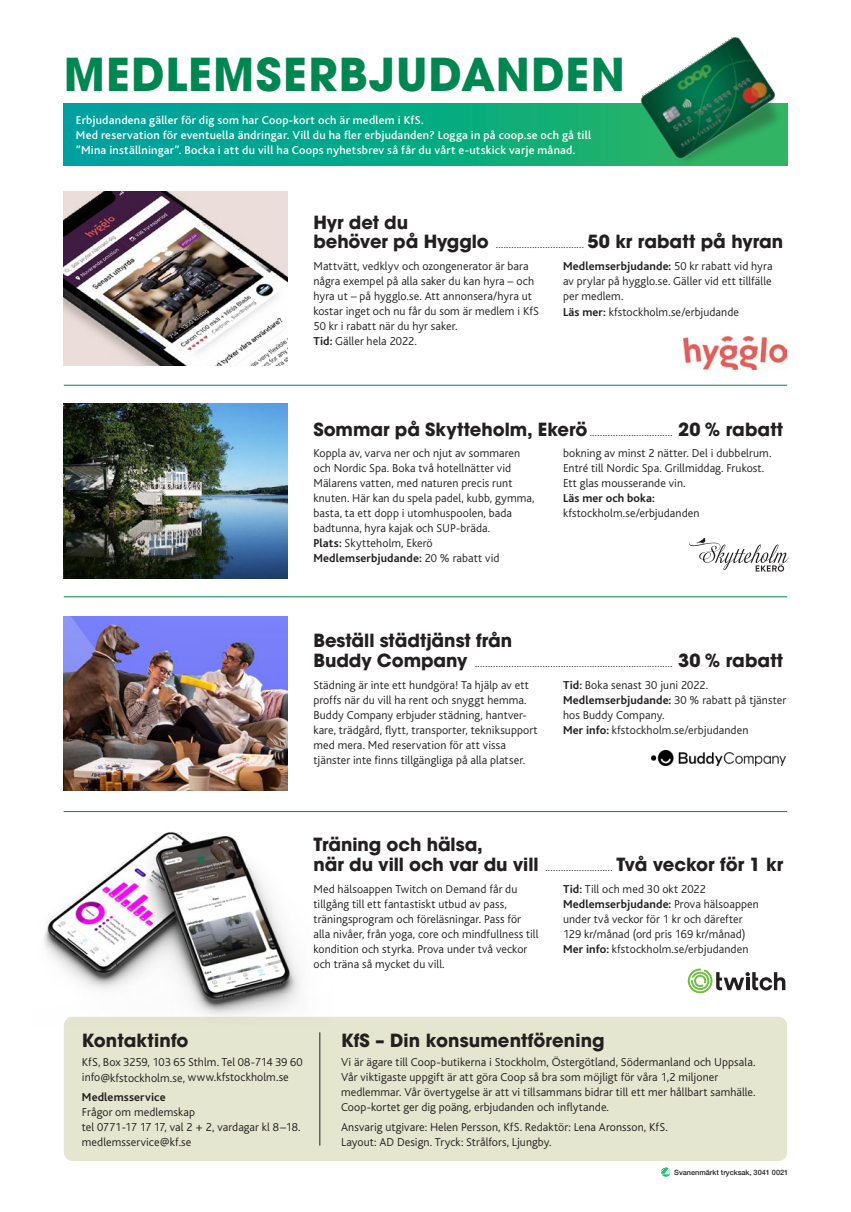
<style>
.page{position:relative;width:851px;height:1212px;background:#fff}
.page>*{position:absolute;margin:0;border:0;box-sizing:border-box;transform-origin:0 0}
.t1{font:700 45px "Avant Garde";letter-spacing:.03em;color:#008650}
.t2{font:700 18px/19.5px "Avant Garde";color:#231f20}
.t3{font:300 12px/15px "Bliss";letter-spacing:.01em;color:#231f20}
.t4{font:500 12px/15px "Bliss";letter-spacing:.02em;color:#fff}
.t5{font:700 12px "Bliss";letter-spacing:.01em;color:#231f20}
.t6{font:300 10.5px "Bliss";color:#231f20}
.t7{font:500 7.35px "Helvetica Neue";color:#231f20}
.s1{font-family:"Avant Garde";font-weight:700;font-size:18px}
.s2{font-weight:700}
.s3{font-family:"Bliss";font-weight:300;font-size:10.5px}
</style>
<div class="page">
<div style="left:64px;top:1017px;width:723px;height:144px;background:#e4e6cf;border-radius:9px"></div>
<hr style="left:319px;top:1032px;width:1px;height:113px;background:#231f20">
<svg style="left:64px;top:103px;width:723px;height:63px;background:#07a887"></svg>
<div style="left:663px;top:78px;width:120px;height:88px;background:#231f20;opacity:.3"></div>
<img style="left:637px;top:37px;width:143px;height:125px">
<svg style="left:661px;top:1167px;width:9px;height:10px"></svg>
<hr style="left:64px;top:385px;width:723px;height:1px;background:#008650">
<hr style="left:64px;top:811px;width:723px;height:1px;background:#008650">
<hr style="left:64px;top:596px;width:723px;height:1px;background:#008650">
<img style="left:44px;top:832px;width:289px;height:191px">
<img style="left:64px;top:191px;width:224px;height:175px">
<img style="left:683px;top:337px;width:103px;height:33px">
<img style="left:64px;top:404px;width:224px;height:174px">
<img style="left:64px;top:617px;width:224px;height:174px">
<svg style="left:689px;top:538px;width:99px;height:34px"></svg>
<img style="left:651px;top:750px;width:134px;height:16px">
<svg style="left:687px;top:968px;width:98px;height:25px"></svg>
<h1 class="t1" style="left:64px;top:45px;width:562px">MEDLEMSERBJUDANDEN</h1>
<p class="t4" style="left:76px;top:112px;width:516px">Erbjudandena gäller för dig som har Coop-kort och är medlem i KfS.<br>Med reservation för eventuella ändringar. Vill du ha fler erbjudanden? Logga in på coop.se och gå till ”Mina inställningar”. Bocka i att du vill ha Coops nyhetsbrev så får du vårt e-utskick varje månad.</p>
<h2 class="t2" style="left:313px;top:212px;width:96px">Hyr det du</h2>
<p class="t6" style="left:313px;top:239px;width:471px"><span class="s1">behöver på Hygglo</span> .................................. <span class="s1">50 kr rabatt på hyran</span></p>
<p class="t3" style="left:313px;top:259px;width:227px">Mattvätt, vedklyv och ozongenerator är bara några exempel på alla saker du kan hyra – och hyra ut – på hygglo.se. Att annonsera/hyra ut kostar inget och nu får du som är medlem i KfS 50 kr i rabatt när du hyr saker.<br><span class="s2">Tid:</span> Gäller hela 2022.</p>
<p class="t3" style="left:563px;top:259px;width:211px"><span class="s2">Medlemserbjudande:</span> 50 kr rabatt vid hyra av prylar på hygglo.se. Gäller vid ett tillfälle per medlem.<br><span class="s2">Läs mer:</span> kfstockholm.se/erbjudande</p>
<h2 class="t2" style="left:313px;top:420px;width:471px">Sommar på Skytteholm, Ekerö <span class="s3">................................</span> 20 % rabatt</h2>
<p class="t3" style="left:313px;top:446px;width:222px">Koppla av, varva ner och njut av sommaren och Nordic Spa. Boka två hotellnätter vid Mälarens vatten, med naturen precis runt knuten. Här kan du spela padel, kubb, gymma, basta, ta ett dopp i utomhuspoolen, bada badtunna, hyra kajak och SUP-bräda.<br><span class="s2">Plats:</span> Skytteholm, Ekerö <span class="s2">Medlemserbjudande:</span> 20 % rabatt vid</p>
<p class="t3" style="left:563px;top:446px;width:210px">bokning av minst 2 nätter. Del i dubbelrum.<br>Entré till Nordic Spa. Grillmiddag. Frukost.<br>Ett glas mousserande vin.</p>
<p class="t5" style="left:563px;top:492px;width:93px">Läs mer och boka:</p>
<p class="t3" style="left:563px;top:506px;width:138px">kfstockholm.se/erbjudanden</p>
<h2 class="t2" style="left:313px;top:630px;width:200px">Beställ städtjänst från</h2>
<p class="t6" style="left:313px;top:657px;width:471px"><span class="s1">Buddy Company</span> ............................................................................ <span class="s1">30 % rabatt</span></p>
<p class="t3" style="left:313px;top:678px;width:226px">Städning är inte ett hundgöra! Ta hjälp av ett proffs när du vill ha rent och snyggt hemma.<br>Buddy Company erbjuder städning, hantver&shy;kare, trädgård, flytt, transporter, tekniksupport med mera. Med reservation för att vissa tjänster inte finns tillgängliga på alla platser.</p>
<p class="t3" style="left:563px;top:678px;width:224px"><span class="s2">Tid:</span> Boka senast 30 juni 2022.<br><span class="s2">Medlemserbjudande:</span> 30 % rabatt på tjänster hos Buddy Company.<br><span class="s2">Mer info:</span> kfstockholm.se/erbjudanden</p>
<h2 class="t2" style="left:313px;top:835px;width:471px">Träning och hälsa,<br>när du vill och var du vill <span class="s3">..........................</span> Två veckor för 1 kr</h2>
<p class="t3" style="left:313px;top:882px;width:226px">Med hälsoappen Twitch on Demand får du tillgång till ett fantastiskt utbud av pass, träningsprogram och föreläsningar. Pass för alla nivåer, från yoga, core och mindfullness till kondition och styrka. Prova under två veckor och träna så mycket du vill.</p>
<p class="t3" style="left:563px;top:882px;width:197px"><span class="s2">Tid:</span> Till och med 30 okt 2022<br><span class="s2">Medlemserbjudande:</span> Prova hälsoappen under två veckor för 1 kr och därefter 129 kr/månad (ord pris 169 kr/månad)<br><span class="s2">Mer info:</span> kfstockholm.se/erbjudanden</p>
<h2 class="t2" style="left:82px;top:1030px;width:108px">Kontaktinfo</h2>
<p class="t3" style="left:82px;top:1055px;width:222px">KfS, Box 3259, 103 65 Sthlm. Tel 08-714 39 60 info@kfstockholm.se, www.kfstockholm.se</p>
<p class="t5" style="left:82px;top:1090px;width:85px">Medlemsservice</p>
<p class="t3" style="left:82px;top:1104px;width:220px">Frågor om medlemskap<br>tel 0771-17 17 17, val 2 + 2, vardagar kl 8–18. medlemsservice@kf.se</p>
<h2 class="t2" style="left:341px;top:1030px;width:265px">KfS – Din konsumentförening</h2>
<p class="t3" style="left:341px;top:1055px;width:416px">Vi är ägare till Coop-butikerna i Stockholm, Östergötland, Södermanland och Uppsala.<br>Vår viktigaste uppgift är att göra Coop så bra som möjligt för våra 1,2 miljoner medlemmar. Vår övertygelse är att vi tillsammans bidrar till ett mer hållbart samhälle.<br>Coop-kortet ger dig poäng, erbjudanden och inflytande.</p>
<p class="t3" style="left:341px;top:1119px;width:328px">Ansvarig utgivare: Helen Persson, KfS. Redaktör: Lena Aronsson, KfS.<br>Layout: AD Design. Tryck: Strålfors, Ljungby.</p>
<p class="t7" style="left:674px;top:1166px;width:115px">Svanenmärkt trycksak, 3041 0021</p>
</div>
